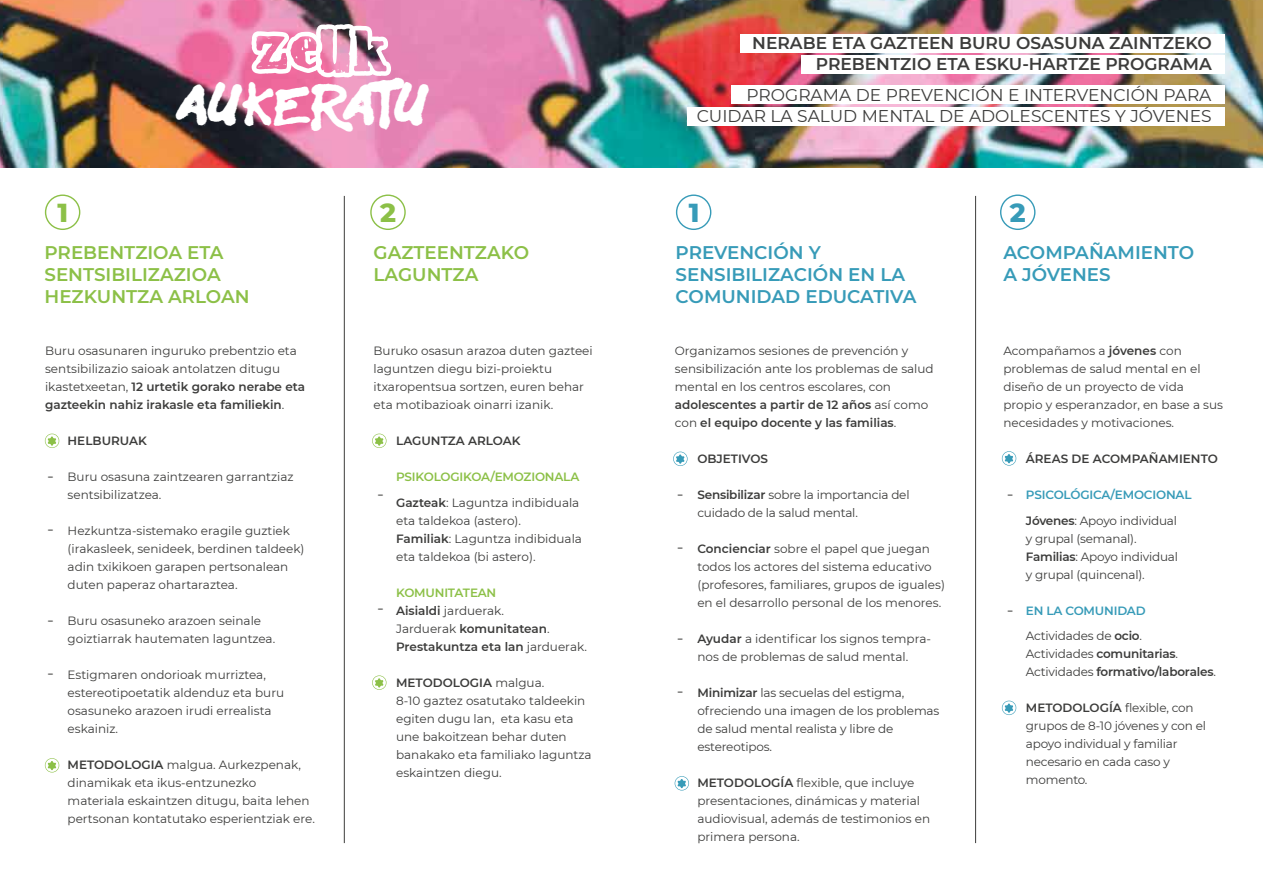
<style>
.page{position:relative;width:1263px;height:893px;background:#fff}
.page>*{position:absolute;margin:0;border:0;box-sizing:border-box;transform-origin:0 0}
.t1{font:800 26.55px "Montserrat";color:#379bb8}
.t2{font:800 26.55px "Montserrat";color:#8cc047}
.t3{font:26.4px "Sister Spray";color:#fff}
.t4{font:600 18.3px/21.9px "Montserrat";color:#379bb8}
.t5{font:600 18.3px/21.9px "Montserrat";color:#8cc047}
.t6{font:300 18px "Montserrat";color:#1d1d1b}
.t7{font:17.1px "Montserrat";color:#3c3c3b}
.t8{font:600 17.1px/21.5px "Montserrat";color:#3c3c3b;text-align:right}
.t9{font:12px/18px "Montserrat";color:#3c3c3b}
.t10{font:600 12px/18px "Montserrat";color:#3c3c3b}
.t11{font:600 12px/25.5px "Montserrat";letter-spacing:-.015em;color:#8cc047}
.t12{font:600 12px/25.5px "Montserrat";letter-spacing:-.015em;color:#379bb8}
.s1{font-weight:600}
.s2{color:#3c3c3b}
.s3{font-weight:400;color:#3c3c3b}
.s4{color:#8cc047}
.s5{font-weight:400}
.s6{font-weight:600;color:#379bb8}
</style>
<div class="page">
<img style="left:0;top:0;width:1263px;height:167px">
<div style="left:740px;top:34px;width:484px;height:18px;background:#fff"></div>
<div style="left:801px;top:55px;width:423px;height:18px;background:#fff"></div>
<div style="left:731px;top:85px;width:494px;height:19px;background:#fff"></div>
<div style="left:687px;top:107px;width:538px;height:18px;background:#fff"></div>
<svg style="left:252px;top:24px;width:139px;height:53px"></svg>
<svg style="left:673px;top:452px;width:14px;height:14px"></svg>
<svg style="left:676px;top:194px;width:35px;height:36px"></svg>
<svg style="left:1000px;top:194px;width:35px;height:36px"></svg>
<svg style="left:1002px;top:451px;width:14px;height:15px"></svg>
<svg style="left:1002px;top:701px;width:14px;height:14px"></svg>
<svg style="left:675px;top:776px;width:14px;height:14px"></svg>
<hr style="left:975px;top:196px;width:1px;height:647px;background:#3c3c3b">
<svg style="left:45px;top:434px;width:14px;height:14px"></svg>
<svg style="left:45px;top:194px;width:35px;height:36px"></svg>
<svg style="left:370px;top:194px;width:36px;height:36px"></svg>
<svg style="left:372px;top:434px;width:14px;height:14px"></svg>
<svg style="left:372px;top:675px;width:14px;height:15px"></svg>
<svg style="left:45px;top:758px;width:14px;height:14px"></svg>
<hr style="left:344px;top:196px;width:1px;height:647px;background:#3c3c3b">
<h1 class="t2" style="left:58px;top:193px;width:12px">1</h1>
<h2 class="t3" style="left:176px;top:101px;width:255px">AUKERATU</h2>
<h1 class="t2" style="left:380px;top:193px;width:17px">2</h1>
<h3 class="t5" style="left:45px;top:240px;width:207px">PREBENTZIOA ETA<br>SENTSIBILIZAZIOA<br>HEZKUNTZA ARLOAN</h3>
<h3 class="t5" style="left:374px;top:240px;width:157px">GAZTEENTZAKO<br>LAGUNTZA</h3>
<p class="t9" style="left:45px;top:342px;width:262px">Buru osasunaren inguruko prebentzio eta sentsibilizazio saioak antolatzen ditugu ikastetxeetan, <span class="s1">12 urtetik gorako nerabe eta gazteekin nahiz irakasle eta familiekin</span>.</p>
<p class="t10" style="left:68px;top:431px;width:81px">HELBURUAK</p>
<p class="t9" style="left:68px;top:468px;width:228px">Buru osasuna zaintzearen garrantziaz sentsibilizatzea.</p>
<p class="t9" style="left:68px;top:522px;width:238px">Hezkuntza-sistemako eragile guztiek (irakasleek, senideek, berdinen taldeek) adin txikikoen garapen pertsonalean duten paperaz ohartaraztea.</p>
<p class="t9" style="left:68px;top:612px;width:209px">Buru osasuneko arazoen seinale goiztiarrak hautematen laguntzea.</p>
<p class="t9" style="left:68px;top:666px;width:218px">Estigmaren ondorioak murriztea, estereotipoetatik aldenduz eta buru osasuneko arazoen irudi errealista eskainiz.</p>
<p class="t9" style="left:68px;top:756px;width:249px"><span class="s1">METODOLOGIA</span> malgua. Aurkezpenak, dinamikak eta ikus-entzunezko materiala eskaintzen ditugu, baita lehen pertsonan kontatutako esperientziak ere.</p>
<h3 class="t6" style="left:47px;top:463px;width:8px">-</h3>
<h3 class="t6" style="left:47px;top:517px;width:8px">-</h3>
<h3 class="t6" style="left:47px;top:607px;width:8px">-</h3>
<h3 class="t6" style="left:47px;top:661px;width:8px">-</h3>
<p class="t9" style="left:374px;top:342px;width:221px">Buruko osasun arazoa duten gazteei laguntzen diegu bizi-proiektu itxaropentsua sortzen, euren behar eta motibazioak oinarri izanik.</p>
<p class="t10" style="left:396px;top:431px;width:126px">LAGUNTZA ARLOAK</p>
<p class="t11" style="left:396px;top:464px;width:185px">PSIKOLOGIKOA/EMOZIONALA<br><span class="s2">Gazteak</span><span class="s3">: Laguntza indibiduala</span></p>
<p class="t9" style="left:396px;top:511px;width:187px">eta taldekoa (astero).<br><span class="s1">Familiak</span>: Laguntza indibiduala eta taldekoa (bi astero).</p>
<p class="t10" style="left:396px;top:583px;width:192px"><span class="s4">KOMUNITATEAN<br></span>Aisialdi <span class="s5">jarduerak.<br>Jarduerak</span> komunitatean<span class="s5">.<br></span>Prestakuntza eta lan <span class="s5">jarduerak.</span></p>
<p class="t9" style="left:396px;top:673px;width:197px"><span class="s1">METODOLOGIA</span> malgua.<br>8-10 gaztez osatutako taldeekin egiten dugu lan, eta kasu eta une bakoitzean behar duten banakako eta familiako laguntza eskaintzen diegu.</p>
<h3 class="t6" style="left:377px;top:481px;width:8px">-</h3>
<h3 class="t6" style="left:377px;top:596px;width:8px">-</h3>
<h3 class="t8" style="left:752px;top:31px;width:461px">NERABE ETA GAZTEEN BURU OSASUNA ZAINTZEKO<br>PREBENTZIO ETA ESKU-HARTZE PROGRAMA</h3>
<h3 class="t7" style="left:746px;top:83px;width:466px">PROGRAMA DE PREVENCIÓN E INTERVENCIÓN PARA</h3>
<h3 class="t7" style="left:697px;top:104px;width:516px">CUIDAR LA SALUD MENTAL DE ADOLESCENTES Y JÓVENES</h3>
<h1 class="t1" style="left:689px;top:193px;width:12px">1</h1>
<h1 class="t1" style="left:1010px;top:193px;width:17px">2</h1>
<h3 class="t4" style="left:675px;top:240px;width:242px">PREVENCIÓN Y<br>SENSIBILIZACIÓN EN LA<br>COMUNIDAD EDUCATIVA</h3>
<h3 class="t4" style="left:1003px;top:240px;width:192px">ACOMPAÑAMIENTO<br>A JÓVENES</h3>
<p class="t9" style="left:1003px;top:342px;width:221px">Acompañamos a <span class="s1">jóvenes</span> con problemas de salud mental en el diseño de un proyecto de vida propio y esperanzador, en base a sus necesidades y motivaciones.</p>
<p class="t10" style="left:1026px;top:449px;width:194px">ÁREAS DE ACOMPAÑAMIENTO</p>
<p class="t12" style="left:1026px;top:482px;width:167px">PSICOLÓGICA/EMOCIONAL<br><span class="s2">Jóvenes</span><span class="s3">: Apoyo individual</span></p>
<p class="t9" style="left:1026px;top:529px;width:154px">y grupal (semanal).<br><span class="s1">Familias</span>: Apoyo individual y grupal (quincenal).</p>
<p class="t9" style="left:1026px;top:597px;width:121px;line-height:25.5px"><span class="s6">EN LA COMUNIDAD<br></span>Actividades de <span class="s1">ocio</span>.</p>
<p class="t10" style="left:1026px;top:644px;width:191px"><span class="s5">Actividades</span> comunitarias<span class="s5">.<br>Actividades</span> formativo/laborales<span class="s5">.</span></p>
<p class="t9" style="left:1026px;top:699px;width:182px"><span class="s1">METODOLOGÍA</span> flexible, con grupos de 8-10 jóvenes y con el apoyo individual y familiar necesario en cada caso y momento.</p>
<p class="t9" style="left:675px;top:342px;width:260px">Organizamos sesiones de prevención y sensibilización ante los problemas de salud mental en los centros escolares, con <span class="s1">adolescentes a partir de 12 años</span> así como con <span class="s1">el equipo docente y las familias</span>.</p>
<p class="t10" style="left:697px;top:449px;width:72px">OBJETIVOS</p>
<p class="t9" style="left:697px;top:486px;width:214px"><span class="s1">Sensibilizar</span> sobre la importancia del cuidado de la salud mental.</p>
<p class="t9" style="left:697px;top:540px;width:249px"><span class="s1">Concienciar</span> sobre el papel que juegan todos los actores del sistema educativo (profesores, familiares, grupos de iguales) en el desarrollo personal de los menores.</p>
<p class="t9" style="left:697px;top:630px;width:235px"><span class="s1">Ayudar</span> a identificar los signos tempra&shy;nos de problemas de salud mental.</p>
<p class="t9" style="left:697px;top:684px;width:244px"><span class="s1">Minimizar</span> las secuelas del estigma, ofreciendo una imagen de los problemas de salud mental realista y libre de estereotipos.</p>
<p class="t9" style="left:697px;top:774px;width:234px"><span class="s1">METODOLOGÍA</span> flexible, que incluye presentaciones, dinámicas y material audiovisual, además de testimonios en primera persona.</p>
<h3 class="t6" style="left:677px;top:481px;width:8px">-</h3>
<h3 class="t6" style="left:1007px;top:481px;width:8px">-</h3>
<h3 class="t6" style="left:677px;top:535px;width:8px">-</h3>
<h3 class="t6" style="left:1007px;top:597px;width:8px">-</h3>
<h3 class="t6" style="left:677px;top:625px;width:8px">-</h3>
<h3 class="t6" style="left:677px;top:679px;width:8px">-</h3>
</div>
